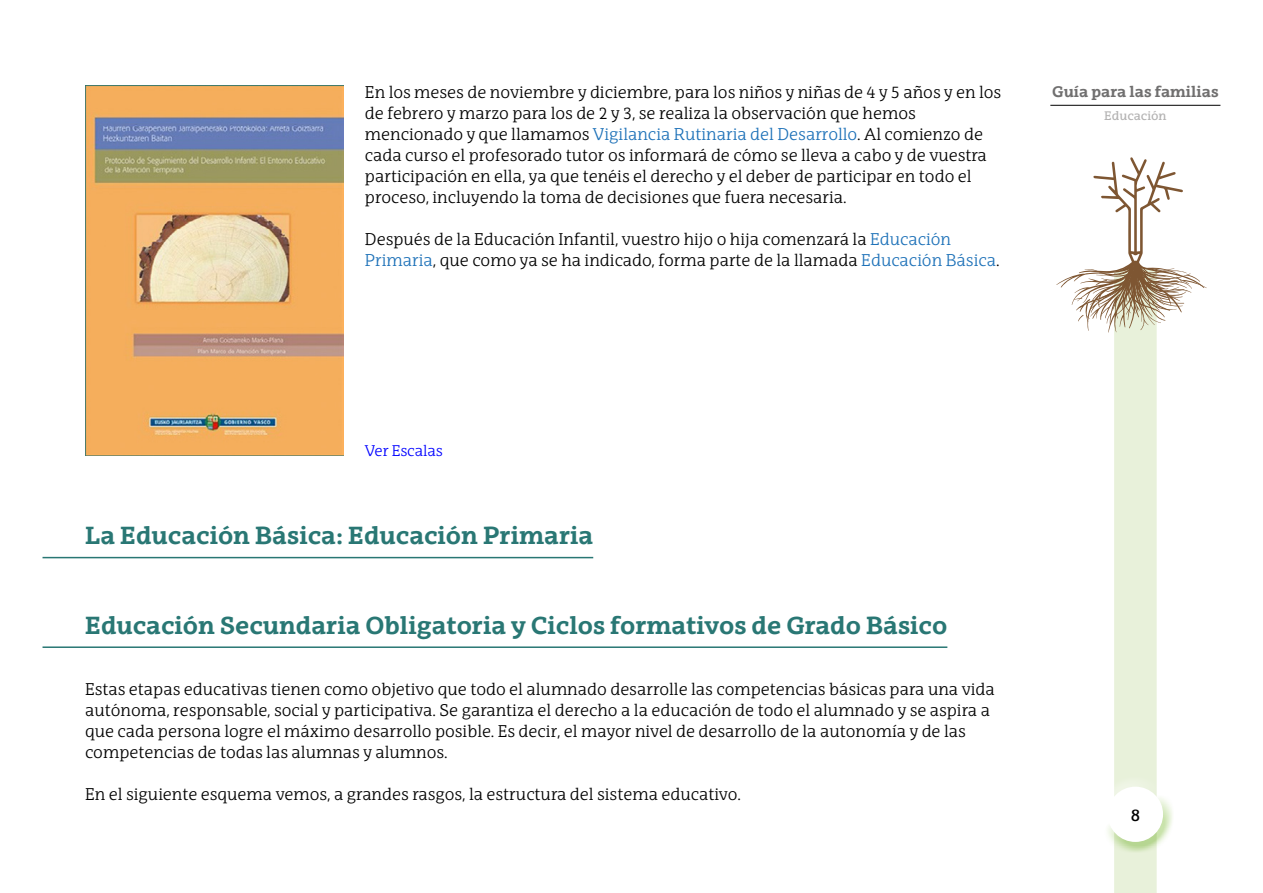
<style>
.page{position:relative;width:1263px;height:893px;background:#fff}
.page>*{position:absolute;margin:0;border:0;box-sizing:border-box;transform-origin:0 0}
.Titulo_1{font:700 24px "EHU Serif";color:#297774}
.Texto_general{font:300 16.5px/21px "EHU Serif";color:#000}
.t1{font:16.5px "EHU Serif";color:#000}
.t2{font:700 15px "EHU Serif";color:#706f6f}
.Texto_general-2{font:300 15px "EHU Serif";color:#00f}
.t3{font:12px "EHU Serif";color:#b3b2b2}
.s1{color:#1d71b8}
</style>
<div class="page">
<hr style="left:1050px;top:105px;width:170px;height:1px;background:#000">
<svg style="left:1056px;top:157px;width:151px;height:736px"></svg>
<div style="left:1097px;top:776px;width:70px;height:58px;background:#fff;opacity:.4"></div>
<div style="left:1103px;top:794px;width:71px;height:59px;background:#76b82a;opacity:.4"></div>
<div style="left:1108px;top:787px;width:55px;height:55px;background:#fff;border-radius:50%"></div>
<hr style="left:43px;top:557px;width:550px;height:1px;background:#297774">
<hr style="left:43px;top:646px;width:904px;height:2px;background:#297774">
<img style="left:85px;top:85px;width:259px;height:371px">
<p class="Texto_general" style="left:365px;top:81px;width:638px">En los meses de noviembre y diciembre, para los niños y niñas de 4 y 5 años y en los de febrero y marzo para los de 2 y 3, se realiza la observación que hemos mencionado y que llamamos <span class="s1">Vigilancia Rutinaria del Desarrollo</span>. Al comienzo de cada curso el profesorado tutor os informará de cómo se lleva a cabo y de vuestra participación en ella, ya que tenéis el derecho y el deber de participar en todo el proceso, incluyendo la toma de decisiones que fuera necesaria.</p>
<p class="Texto_general" style="left:365px;top:228px;width:634px">Después de la Educación Infantil, vuestro hijo o hija comenzará la <span class="s1">Educación<br>Primaria</span>, que como ya se ha indicado, forma parte de la llamada <span class="s1">Educación Básica</span>.</p>
<p class="t2" style="left:1052px;top:82px;width:168px">Guía para las familias</p>
<p class="t3" style="left:1104px;top:108px;width:64px">Educación</p>
<p class="Texto_general-2" style="left:365px;top:441px;width:80px">Ver Escalas</p>
<p class="Titulo_1" style="left:85px;top:520px;width:510px">La Educación Básica: Educación Primaria</p>
<p class="Titulo_1" style="left:85px;top:610px;width:864px">Educación Secundaria Obligatoria y Ciclos formativos de Grado Básico</p>
<p class="Texto_general" style="left:85px;top:678px;width:911px">Estas etapas educativas tienen como objetivo que todo el alumnado desarrolle las competencias básicas para una vida autónoma, responsable, social y participativa. Se garantiza el derecho a la educación de todo el alumnado y se aspira a que cada persona logre el máximo desarrollo posible. Es decir, el mayor nivel de desarrollo de la autonomía y de las competencias de todas las alumnas y alumnos.</p>
<p class="Texto_general" style="left:85px;top:783px;width:655px">En el siguiente esquema vemos, a grandes rasgos, la estructura del sistema educativo.</p>
<p class="t1" style="left:1131px;top:805px;width:11px">8</p>
</div>
